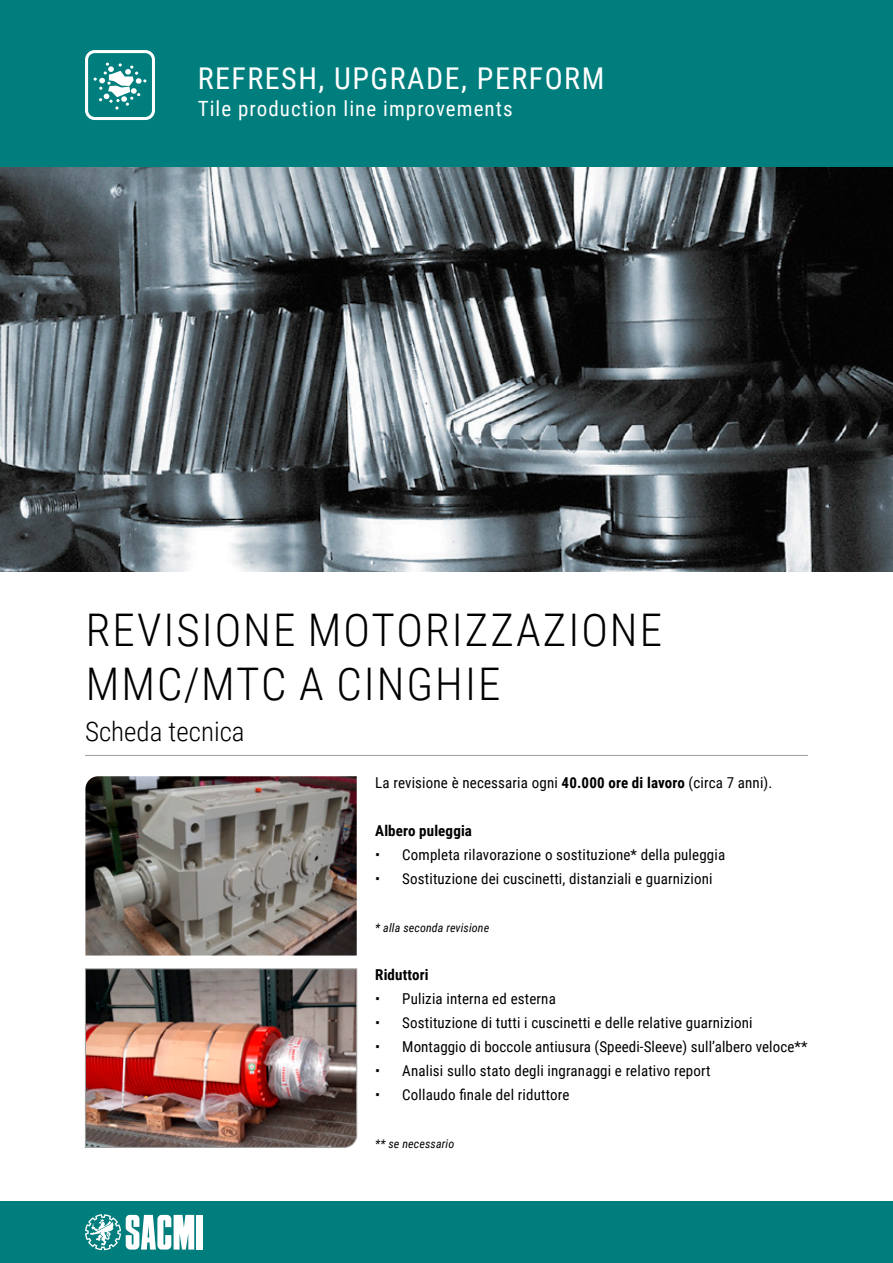
<style>
.page{position:relative;width:893px;height:1263px;background:#fff}
.page>*{position:absolute;margin:0;border:0;box-sizing:border-box;transform-origin:0 0}
.t1{font:300 45px/54px "Roboto Condensed";letter-spacing:.045em;color:#000}
.t2{font:30px "Roboto Condensed";letter-spacing:.05em;color:#fff}
.t3{font:300 27px "Roboto Condensed";color:#000}
.t4{font:21px "Roboto Condensed";letter-spacing:.05em;color:#fff}
.t5{font:15px "Roboto Condensed";letter-spacing:.01em;color:#000}
.t6{font:700 15px "Roboto Condensed";letter-spacing:.01em;color:#000}
.t7{font:italic 12px "Roboto Condensed";letter-spacing:.01em;color:#000}
.s1{font-weight:700}
</style>
<div class="page">
<div style="left:0;top:0;width:893px;height:168px;background:#007e7d"></div>
<div style="left:0;top:1201px;width:893px;height:62px;background:#007e7d"></div>
<div style="left:196px;top:1215px;width:6px;height:34px;background:#fff"></div>
<svg style="left:85px;top:1214px;width:109px;height:36px"></svg>
<div style="left:85px;top:50px;width:70px;height:70px;border:3px solid #fff;border-radius:8px"></div>
<svg style="left:94px;top:63px;width:52px;height:47px"></svg>
<img style="left:85px;top:968px;width:272px;height:180px">
<img style="left:85px;top:776px;width:272px;height:179px">
<img style="left:0;top:168px;width:893px;height:404px">
<hr style="left:85px;top:755px;width:723px;height:1px;background:#9c9c9c">
<h2 class="t2" style="left:198px;top:58px;width:408px">REFRESH, UPGRADE, PERFORM</h2>
<h3 class="t4" style="left:198px;top:94px;width:316px">Tile production line improvements</h3>
<h1 class="t1" style="left:86px;top:601px;width:578px">REVISIONE MOTORIZZAZIONE<br>MMC/MTC A CINGHIE</h1>
<h3 class="t3" style="left:85px;top:712px;width:161px">Scheda tecnica</h3>
<p class="t5" style="left:375px;top:772px;width:399px">La revisione è necessaria ogni <span class="s1">40.000 ore di lavoro</span> (circa 7 anni).</p>
<p class="t6" style="left:375px;top:820px;width:98px">Albero puleggia</p>
<p class="t5" style="left:375px;top:844px;width:351px">• Completa rilavorazione o sostituzione* della puleggia</p>
<p class="t5" style="left:375px;top:868px;width:339px">• Sostituzione dei cuscinetti, distanziali e guarnizioni</p>
<p class="t7" style="left:375px;top:919px;width:115px">* alla seconda revisione</p>
<p class="t6" style="left:375px;top:964px;width:55px">Riduttori</p>
<p class="t5" style="left:375px;top:988px;width:182px">• Pulizia interna ed esterna</p>
<p class="t5" style="left:375px;top:1012px;width:379px">• Sostituzione di tutti i cuscinetti e delle relative guarnizioni</p>
<p class="t5" style="left:375px;top:1036px;width:434px">• Montaggio di boccole antiusura (Speedi-Sleeve) sull’albero veloce**</p>
<p class="t5" style="left:375px;top:1060px;width:337px">• Analisi sullo stato degli ingranaggi e relativo report</p>
<p class="t5" style="left:375px;top:1084px;width:196px">• Collaudo finale del riduttore</p>
<p class="t7" style="left:375px;top:1135px;width:81px">** se necessario</p>
</div>
